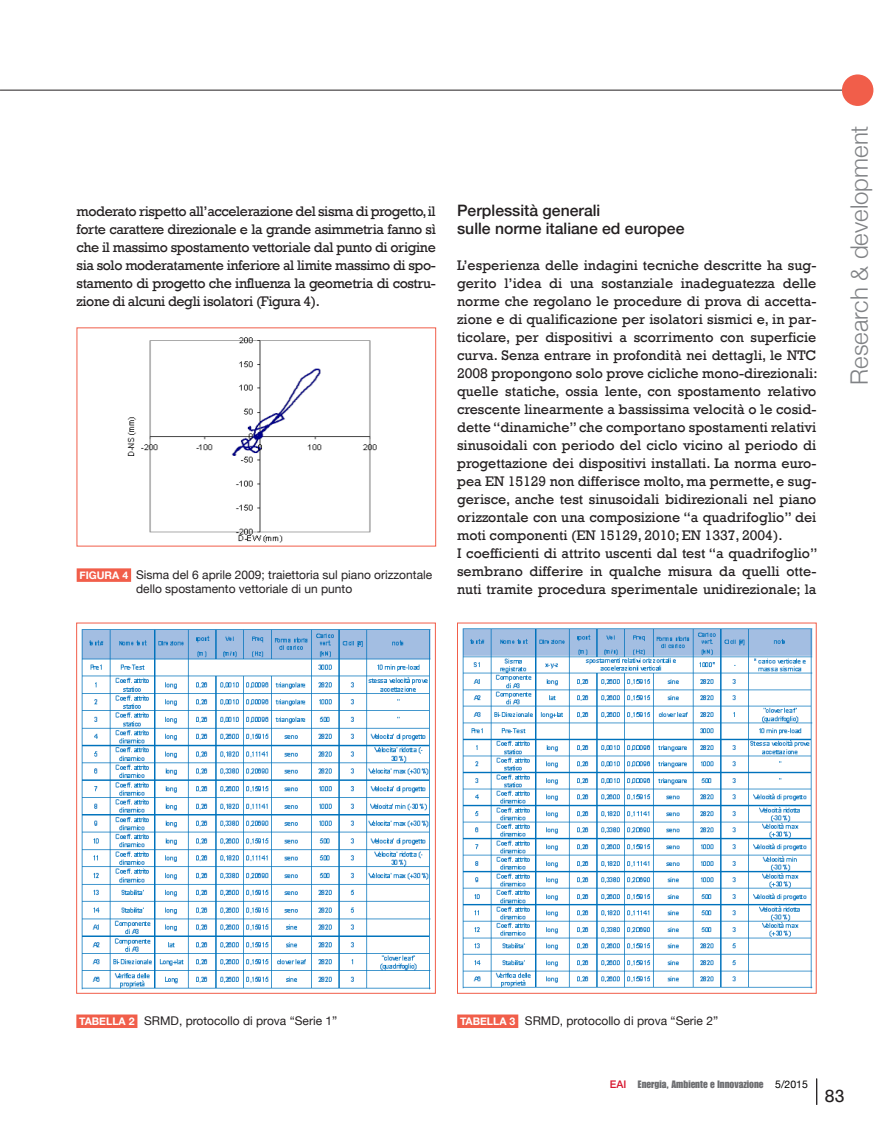
<style>
.page{position:relative;width:893px;height:1127px;background:#fff}
.page>*{position:absolute;margin:0;border:0;box-sizing:border-box;transform-origin:0 0}
.t1{font:300 24px "Helvetica Neue";color:#808285}
.t2{font:18px "Rockwell";color:#231f20}
.t3{font:500 15.75px/18px "Helvetica Neue";color:#231f20}
.t4{font:14.25px/18px "Rockwell";color:#231f20;text-align:justify}
.t5{font:12px/14.2px "Helvetica Neue";color:#231f20}
.t6{font:10.5px "Impact LT Std";color:#6c6d70}
.s1{font-weight:700;font-size:10.5px;color:#fff}
.s2{font-family:"Helvetica Neue";font-weight:500;color:#d7162e}
.s3{font-family:"Helvetica Neue";color:#000}
</style>
<div class="page">
<hr style="left:0;top:90px;width:863px;height:1px;background:#231f20">
<div style="left:842px;top:74px;width:31px;height:32px;background:#f15e4a;border-radius:50%"></div>
<svg style="left:816px;top:1078px;width:1px;height:27px"></svg>
<div style="left:77px;top:568px;width:54px;height:14px;background:#f15e4a"></div>
<img style="left:127px;top:337px;width:250px;height:206px">
<img style="left:81px;top:629px;width:350px;height:360px">
<div style="left:76px;top:623px;width:360px;height:371px;border:1px solid #f15e4a"></div>
<img style="left:462px;top:628px;width:350px;height:360px">
<div style="left:457px;top:623px;width:360px;height:371px;border:1px solid #f15e4a"></div>
<div style="left:76px;top:1014px;width:61px;height:14px;background:#f15e4a"></div>
<div style="left:457px;top:1014px;width:61px;height:14px;background:#f15e4a"></div>
<p class="t4" style="left:77px;top:202px;width:361px">moderato rispetto all’accelerazione del sisma di progetto, il forte carattere direzionale e la grande asimmetria fanno sì che il massimo spostamento vettoriale dal punto di origine sia solo moderatamente inferiore al limite massimo di spo&shy;stamento di progetto che influenza la geometria di costru&shy;zione di alcuni degli isolatori (Figura 4).</p>
<p class="t3" style="left:457px;top:200px;width:229px">Perplessità generali<br>sulle norme italiane ed europee</p>
<p class="t4" style="left:457px;top:256px;width:362px;text-align:left">L’esperienza delle indagini tecniche descritte ha sug&shy;gerito l’idea di una sostanziale inadeguatezza delle norme che regolano le procedure di prova di accetta&shy;zione e di qualificazione per isolatori sismici e, in par&shy;ticolare, per dispositivi a scorrimento con superficie curva. Senza entrare in profondità nei dettagli, le NTC 2008 propongono solo prove cicliche mono-direzionali: quelle statiche, ossia lente, con spostamento relativo crescente linearmente a bassissima velocità o le cosid&shy;dette “dinamiche” che comportano spostamenti relativi sinusoidali con periodo del ciclo vicino al periodo di progettazione dei dispositivi installati. La norma euro&shy;pea EN 15129 non differisce molto, ma permette, e sug&shy;gerisce, anche test sinusoidali bidirezionali nel piano orizzontale con una composizione “a quadrifoglio” dei moti componenti (EN 15129, 2010; EN 1337, 2004).<br>I coefficienti di attrito uscenti dal test “a quadrifoglio” sembrano differire in qualche misura da quelli otte&shy;nuti tramite procedura sperimentale unidirezionale; la</p>
<p class="t5" style="left:136px;top:568px;width:298px;text-indent:-57px"><span class="s1">FIGURA 4</span> Sisma del 6 aprile 2009; traiettoria sul piano orizzontale dello spostamento vettoriale di un punto</p>
<h1 class="t1" style="left:840px;top:385px;width:261px;rotate:-90deg">Research &amp; development</h1>
<p class="t5" style="left:79px;top:1014px;width:259px"><span class="s1">TABELLA 2</span> SRMD, protocollo di prova “Serie 1”</p>
<p class="t5" style="left:460px;top:1014px;width:259px"><span class="s1">TABELLA 3</span> SRMD, protocollo di prova “Serie 2”</p>
<p class="t6" style="left:610px;top:1078px;width:200px"><span class="s2">EAI</span> Energia, Ambiente e Innovazione <span class="s3">5/2015</span></p>
<p class="t2" style="left:825px;top:1086px;width:21px">83</p>
</div>
